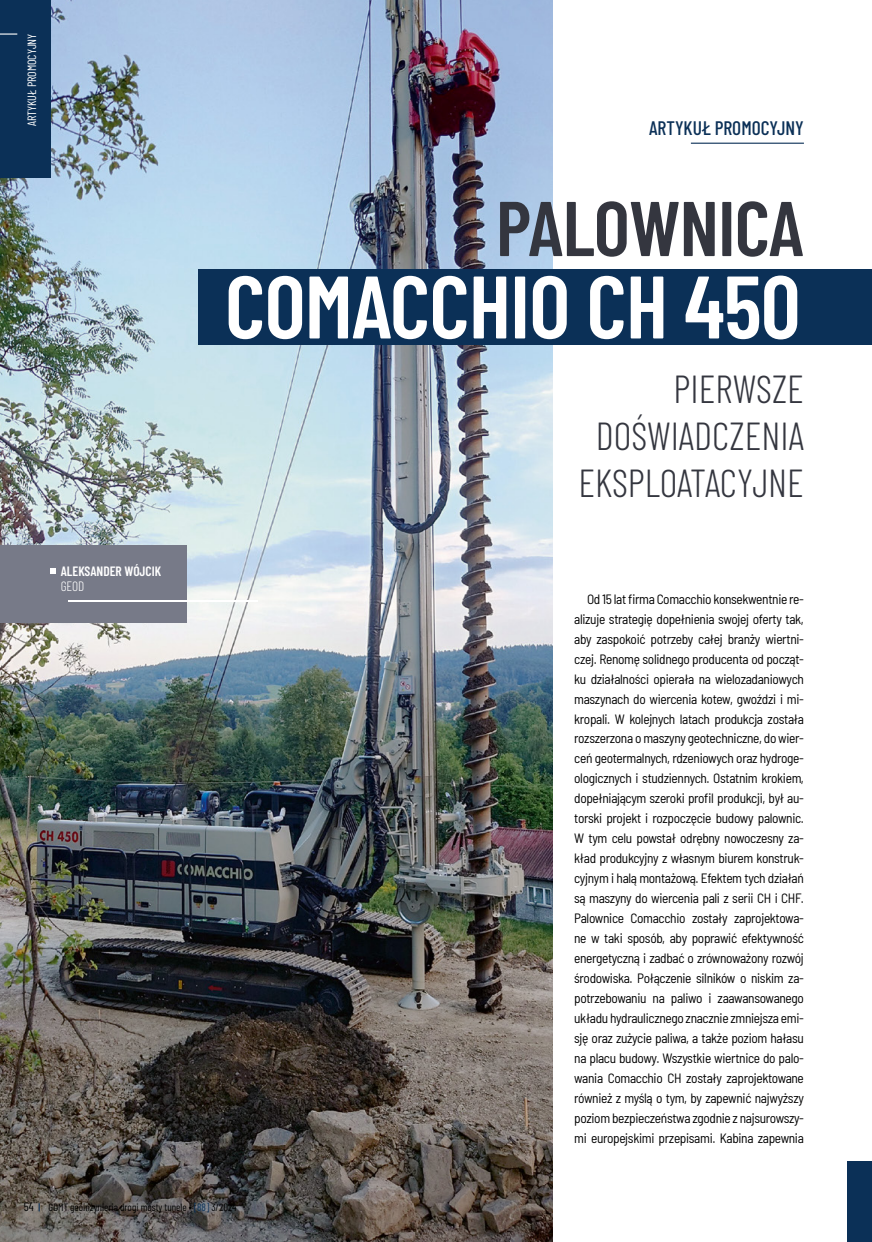
<style>
.page{position:relative;width:872px;height:1242px;background:#fff}
.page>*{position:absolute;margin:0;border:0;box-sizing:border-box;transform-origin:0 0}
.t1{font:600 88.5px "Barlow Condensed";letter-spacing:-.01em;color:#fff}
.t2{font:600 77.4px "Barlow Condensed";letter-spacing:-.01em;color:#34363f}
.t3{font:300 39px/46.8px "Barlow Condensed";color:#34363f;text-align:right}
.t4{font:500 19.5px "Barlow Condensed";color:#0b3057}
.t5{font:semi-condensed 13.5px/20px "Barlow";letter-spacing:-.025em;color:#000;text-align:justify}
.t6{font:600 13.5px "Barlow Condensed";color:#fff}
.t7{font:300 13.5px "Barlow Condensed";color:#fff}
.t8{font:12px "Barlow Condensed";color:#fff}
.t9{font:10.5px "Barlow Condensed";color:#000}
.s1{font-size:12px}
.s2{color:#0b3057}
</style>
<div class="page">
<img style="left:0;top:0;width:553px;height:1242px">
<div style="left:847px;top:1161px;width:25px;height:81px;background:#0b3057"></div>
<div style="left:199px;top:269px;width:673px;height:75px;background:#0b3057"></div>
<div style="left:0;top:0;width:50px;height:178px;background:#0b3057"></div>
<svg style="left:0;top:33px;width:17px;height:2px"></svg>
<hr style="left:691px;top:143px;width:113px;height:1px;background:#0b3057">
<div style="left:0;top:545px;width:186px;height:77px;background:#777a88"></div>
<svg style="left:51px;top:568px;width:5px;height:6px"></svg>
<hr style="left:69px;top:600px;width:189px;height:1px;background:#fff">
<p class="t8" style="left:23px;top:126px;width:94px;rotate:-90deg">ARTYKUŁ PROMOCYJNY</p>
<p class="t6" style="left:61px;top:561px;width:102px">ALEKSANDER WÓJCIK</p>
<p class="t7" style="left:61px;top:576px;width:25px">GEOD</p>
<h3 class="t4" style="left:649px;top:114px;width:156px">ARTYKUŁ PROMOCYJNY</h3>
<h2 class="t2" style="left:496px;top:173px;width:309px">PALOWNICA</h2>
<h1 class="t1" style="left:225px;top:243px;width:577px">COMACCHIO CH 450</h1>
<h3 class="t3" style="left:578px;top:363px;width:227px">PIERWSZE<br>DOŚWIADCZENIA<br>EKSPLOATACYJNE</h3>
<p class="t5" style="left:574px;top:588px;width:231px;text-indent:13px">Od 15 lat firma Comacchio konsekwentnie re&shy;alizuje strategię dopełnienia swojej oferty tak, aby zaspokoić potrzeby całej branży wiertni&shy;czej. Renomę solidnego producenta od począt&shy;ku działalności opierała na wielozadaniowych maszynach do wiercenia kotew, gwoździ i mi&shy;kropali. W kolejnych latach produkcja została rozszerzona o maszyny geotechniczne, do wier&shy;ceń geotermalnych, rdzeniowych oraz hydroge&shy;ologicznych i studziennych. Ostatnim krokiem, dopełniającym szeroki profil produkcji, był au&shy;torski projekt i rozpoczęcie budowy palownic.<br>W tym celu powstał odrębny nowoczesny za&shy;kład produkcyjny z własnym biurem konstruk&shy;cyjnym i halą montażową. Efektem tych działań są maszyny do wiercenia pali z serii CH i CHF.<br>Palownice Comacchio zostały zaprojektowa&shy;ne w taki sposób, aby poprawić efektywność energetyczną i zadbać o zrównoważony rozwój środowiska. Połączenie silników o niskim za&shy;potrzebowaniu na paliwo i zaawansowanego układu hydraulicznego znacznie zmniejsza emi&shy;sję oraz zużycie paliwa, a także poziom hałasu na placu budowy. Wszystkie wiertnice do palo&shy;wania Comacchio CH zostały zaprojektowane również z myślą o tym, by zapewnić najwyższy poziom bezpieczeństwa zgodnie z najsurowszy&shy;mi europejskimi przepisami. Kabina zapewnia</p>
<p class="t9" style="left:24px;top:1199px;width:214px"><span class="s1">54</span> GDMT geoinżynieria drogi mosty tunele ∙ <span class="s2">[88]</span> 3/2024</p>
</div>
